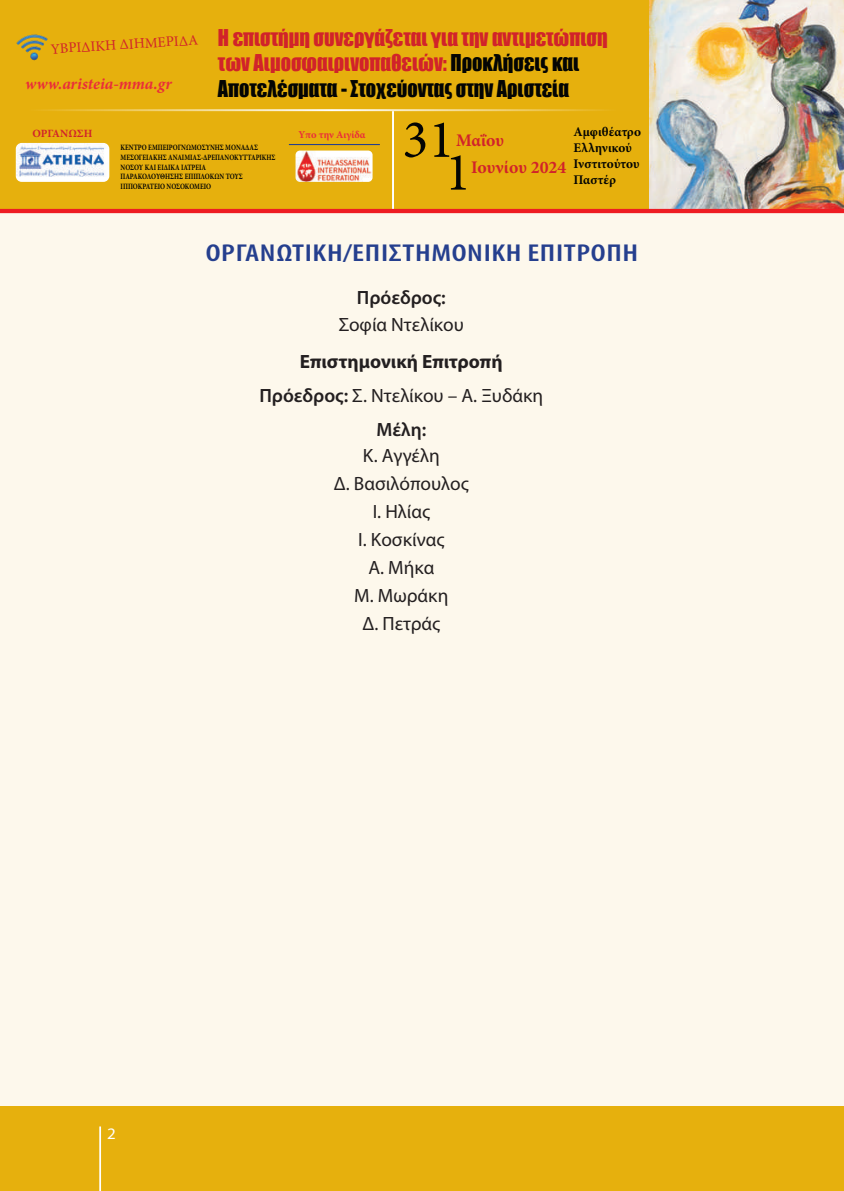
<style>
.page{position:relative;width:844px;height:1191px;background:#fff}
.page>*{position:absolute;margin:0;border:0;box-sizing:border-box;transform-origin:0 0}
.t1{font:54.07px "Minion Pro";color:#040503}
.t2{font:600 condensed 24.5px "Myriad Pro";letter-spacing:.02em;color:#253f8e;scale:1.3 1}
.t3{font:21.35px/25.6px "Impact";color:#d1232a;scale:.95 1}
.t4{font:19.25px/28px "Myriad Pro";color:#231f20;text-align:center}
.t5{font:700 19.25px/33.9px "Myriad Pro";color:#231f20;text-align:center}
.t6{font:600 19.25px "Myriad Pro";color:#231f20}
.t7{font:700 17.68px/27.5px "Minion Pro";color:#d1232a}
.t8{font:italic 700 16.28px "Minion Pro";letter-spacing:.005em;color:#ea2d3a}
.t9{font:16.1px "Myriad Pro";color:#fff;scale:1.05 1}
.t10{font:14.53px "Minion Pro";color:#d1232a}
.t11{font:700 13.3px/15.9px "Minion Pro";color:#040503}
.t12{font:700 11.03px "Minion Pro";color:#d1232a}
.t13{font:700 10.5px "Minion Pro";color:#ea2d3a}
.t14{font:700 8.05px/9.8px "Minion Pro";color:#040503;scale:.8 1}
.s1{color:#040503}
.s2{font-weight:600}
.s3{font-weight:400}
</style>
<div class="page">
<div style="left:0;top:0;width:843px;height:1191px;background:#fdf8ec"></div>
<div style="left:0;top:1106px;width:843px;height:85px;background:#e6b00d"></div>
<hr style="left:843px;top:1106px;width:1px;height:85px;background:#e6b00d">
<hr style="left:99px;top:1126px;width:2px;height:65px;background:#fff">
<div style="left:0;top:0;width:836px;height:209px;background:#e6b00d"></div>
<img style="left:649px;top:0;width:194px;height:209px">
<img style="left:24px;top:35px;width:21px;height:2px">
<svg style="left:18px;top:37px;width:29px;height:23px"></svg>
<img style="left:21px;top:41px;width:23px;height:3px">
<img style="left:21px;top:44px;width:23px;height:3px">
<img style="left:16px;top:143px;width:93px;height:39px">
<hr style="left:392px;top:111px;width:2px;height:98px;background:#fff">
<hr style="left:0;top:109px;width:637px;height:2px;background:#fff">
<hr style="left:289px;top:144px;width:91px;height:1px;background:#253f8e">
<img style="left:295px;top:151px;width:77px;height:31px">
<hr style="left:0;top:209px;width:843px;height:4px;background:#ee1d23">
<h3 class="t3" style="left:218px;top:24px;width:411px">H επιστήμη συνεργάζεται για την αντιμετώπιση των Αιμοσφαιρινοπαθειών: <span class="s1">Προκλήσεις και<br>Αποτελέσματα - Στοχεύοντας στην Αριστεία</span></h3>
<h3 class="t11" style="left:573px;top:124px;width:69px">Αμφιθέατρο<br>Ελληνικού<br>Ινστιτούτου<br>Παστέρ</h3>
<h3 class="t10" style="left:50px;top:40px;width:149px;rotate:-4deg">YBΡΙΔΙΚΗ ΔΙΗΜΕΡΙΔΑ</h3>
<h3 class="t8" style="left:25px;top:72px;width:148px">www.aristeia-mma.gr</h3>
<h1 class="t1" style="left:402px;top:103px;width:53px">31</h1>
<h3 class="t12" style="left:32px;top:126px;width:61px">ΟΡΓΑΝΩΣΗ</h3>
<h3 class="t13" style="left:298px;top:127px;width:69px">Yπο την Αιγίδα</h3>
<h3 class="t7" style="left:471px;top:126px;width:97px;text-indent:-15px">Μαΐου<br>Ιουνίου 2024</h3>
<p class="t14" style="left:121px;top:142px;width:195px">ΚΕΝΤΡΟ ΕΜΠΕΙΡΟΓΝΩΜΟΣΥΝΗΣ ΜΟΝΑΔΑΣ<br>ΜΕΣΟΓΕΙΑΚΗΣ ΑΝΑΙΜΙΑΣ-ΔΡΕΠΑΝΟΚΥΤΤΑΡΙΚΗΣ<br>ΝΟΣΟΥ ΚΑΙ ΕΙΔΙΚΑ ΙΑΤΡΕΙΑ<br>ΠΑΡΑΚΟΛΟΥΘΗΣΗΣ ΕΠΙΠΛΟΚΩΝ ΤΟΥΣ<br>ΙΠΠΟΚΡΑΤΕΙΟ ΝΟΣΟΚΟΜΕΙΟ</p>
<h1 class="t1" style="left:445px;top:136px;width:27px">1</h1>
<h2 class="t2" style="left:206px;top:238px;width:334px">Οργανωτική/eπιστημονικη Επιτροπή</h2>
<h3 class="t6" style="left:357px;top:286px;width:90px">Πρόεδρος:</h3>
<h3 class="t4" style="left:339px;top:310px;width:126px">Σοφία Ντελίκου</h3>
<h3 class="t5" style="left:259px;top:344px;width:285px">Επιστημονική Επιτροπή<br><span class="s2">Πρόεδρος:</span> <span class="s3">Σ. Ντελίκου – Α. Ξυδάκη<br></span><span class="s2">Mέλη:</span></h3>
<h3 class="t4" style="left:334px;top:441px;width:136px">Κ. Αγγέλη<br>Δ. Βασιλόπουλος<br>Ι. Ηλίας<br>Ι. Κοσκίνας<br>Α. Μήκα<br>Μ. Μωράκη<br>Δ. Πετράς</h3>
<h3 class="t9" style="left:107px;top:1123px;width:10px">2</h3>
</div>
